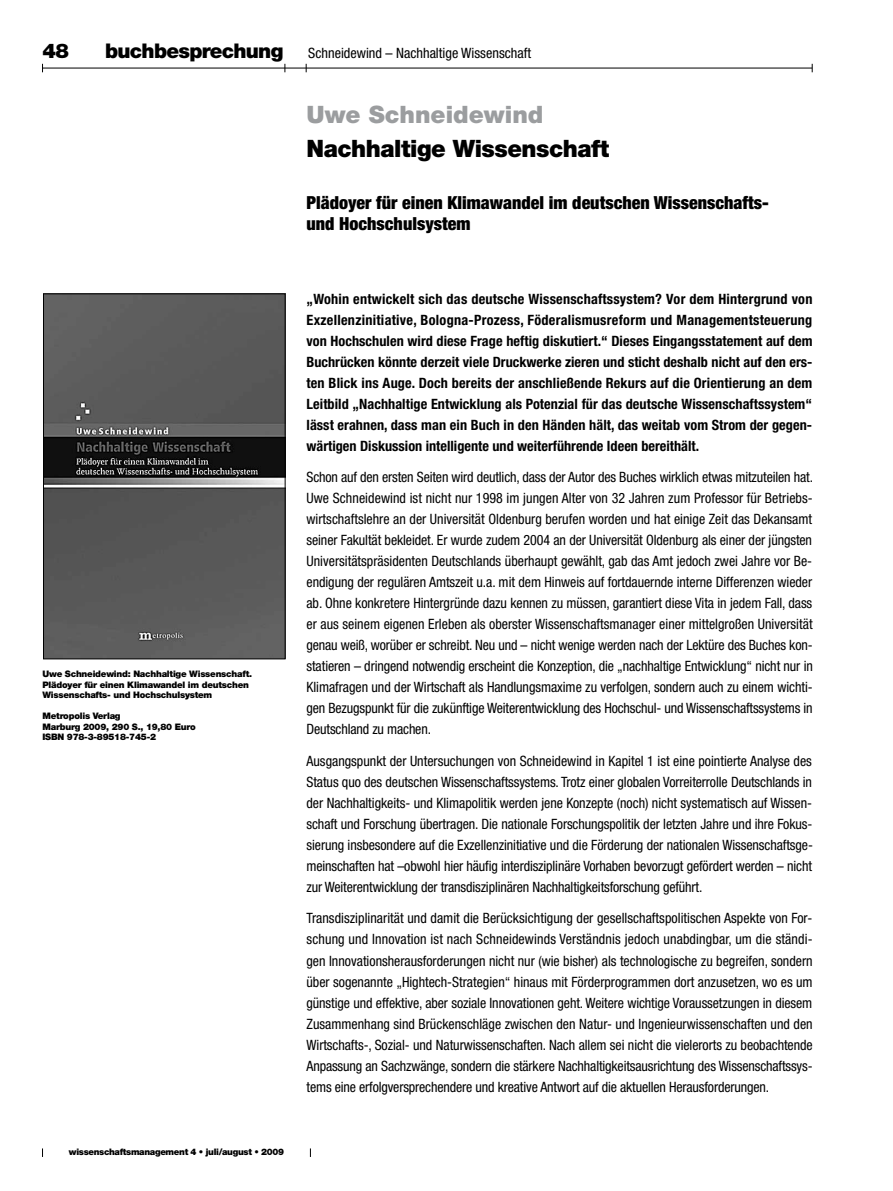
<style>
.page{position:relative;width:893px;height:1191px;background:#fff}
.page>*{position:absolute;margin:0;border:0;box-sizing:border-box;transform-origin:0 0}
.t1{font:900 24px "Helvetica Neue";letter-spacing:-.02em;color:#000}
.t2{font:900 24px "Helvetica Neue";color:#9b9d9f}
.t3{font:900 20.25px "Helvetica Neue";color:#000}
.t4{font:900 condensed 18px/21px "Helvetica Neue";color:#000}
.t5{font:condensed 14.25px/21px "Helvetica Neue";letter-spacing:-.01em;color:#000;text-align:justify}
.t6{font:700 condensed 14.25px/21px "Helvetica Neue";letter-spacing:.005em;color:#000;text-align:justify}
.t7{font:900 9px/10.5px "Helvetica Neue";letter-spacing:-.025em;color:#000}
.s1{font-weight:900;font-stretch:normal;font-size:20.25px}
</style>
<div class="page">
<hr style="left:43px;top:68px;width:769px;height:1px;background:#000">
<img style="left:45px;top:295px;width:238px;height:362px">
<div style="left:43px;top:293px;width:242px;height:366px;border:1px solid #000"></div>
<h2 class="t3" style="left:43px;top:39px;width:28px">48</h2>
<p class="t5" style="left:105px;top:42px;width:428px"><span class="s1">buchbesprechung</span> Schneidewind – Nachhaltige Wissenschaft</p>
<h1 class="t2" style="left:307px;top:100px;width:238px">Uwe Schneidewind</h1>
<h1 class="t1" style="left:307px;top:134px;width:304px">Nachhaltige Wissenschaft</h1>
<p class="t4" style="left:307px;top:192px;width:464px">Plädoyer für einen Klimawandel im deutschen Wissenschafts&shy;und Hochschulsystem</p>
<p class="t7" style="left:43px;top:668px;width:211px">Uwe Schneidewind: Nachhaltige Wissenschaft.<br>Plädoyer für einen Klimawandel im deutschen<br>Wissenschafts- und Hochschulsystem</p>
<p class="t7" style="left:43px;top:710px;width:155px">Metropolis Verlag<br>Marburg 2009, 290 S., 19,80 Euro<br>ISBN 978-3-89518-745-2</p>
<p class="t7" style="left:69px;top:1146px;width:217px">wissenschaftsmanagement 4 • juli/august • 2009</p>
<p class="t6" style="left:307px;top:288px;width:508px">„Wohin entwickelt sich das deutsche Wissenschaftssystem? Vor dem Hintergrund von Exzellenzinitiative, Bologna-Prozess, Föderalismusreform und Managementsteuerung von Hochschulen wird diese Frage heftig diskutiert.“ Dieses Eingangsstatement auf dem Buchrücken könnte derzeit viele Druckwerke zieren und sticht deshalb nicht auf den ers&shy;ten Blick ins Auge. Doch bereits der anschließende Rekurs auf die Orientierung an dem Leitbild „Nachhaltige Entwicklung als Potenzial für das deutsche Wissenschaftssystem“ lässt erahnen, dass man ein Buch in den Händen hält, das weitab vom Strom der gegen&shy;wärtigen Diskussion intelligente und weiterführende Ideen bereithält.</p>
<p class="t5" style="left:307px;top:466px;width:508px">Schon auf den ersten Seiten wird deutlich, dass der Autor des Buches wirklich etwas mitzuteilen hat.<br>Uwe Schneidewind ist nicht nur 1998 im jungen Alter von 32 Jahren zum Professor für Betriebs&shy;wirtschaftslehre an der Universität Oldenburg berufen worden und hat einige Zeit das Dekansamt seiner Fakultät bekleidet. Er wurde zudem 2004 an der Universität Oldenburg als einer der jüngsten Universitätspräsidenten Deutschlands überhaupt gewählt, gab das Amt jedoch zwei Jahre vor Be&shy;endigung der regulären Amtszeit u.a. mit dem Hinweis auf fortdauernde interne Differenzen wieder ab. Ohne konkretere Hintergründe dazu kennen zu müssen, garantiert diese Vita in jedem Fall, dass er aus seinem eigenen Erleben als oberster Wissenschaftsmanager einer mittelgroßen Universität genau weiß, worüber er schreibt. Neu und – nicht wenige werden nach der Lektüre des Buches kon&shy;statieren – dringend notwendig erscheint die Konzeption, die „nachhaltige Entwicklung“ nicht nur in Klimafragen und der Wirtschaft als Handlungsmaxime zu verfolgen, sondern auch zu einem wichti&shy;gen Bezugspunkt für die zukünftige Weiterentwicklung des Hochschul- und Wissenschaftssystems in Deutschland zu machen.</p>
<p class="t5" style="left:307px;top:750px;width:508px">Ausgangspunkt der Untersuchungen von Schneidewind in Kapitel 1 ist eine pointierte Analyse des Status quo des deutschen Wissenschaftssystems. Trotz einer globalen Vorreiterrolle Deutschlands in der Nachhaltigkeits- und Klimapolitik werden jene Konzepte (noch) nicht systematisch auf Wissen&shy;schaft und Forschung übertragen. Die nationale Forschungspolitik der letzten Jahre und ihre Fokus&shy;sierung insbesondere auf die Exzellenzinitiative und die Förderung der nationalen Wissenschaftsge&shy;meinschaften hat –obwohl hier häufig interdisziplinäre Vorhaben bevorzugt gefördert werden – nicht zur Weiterentwicklung der transdisziplinären Nachhaltigkeitsforschung geführt.</p>
<p class="t5" style="left:307px;top:908px;width:508px">Transdisziplinarität und damit die Berücksichtigung der gesellschaftspolitischen Aspekte von For&shy;schung und Innovation ist nach Schneidewinds Verständnis jedoch unabdingbar, um die ständi&shy;gen Innovationsherausforderungen nicht nur (wie bisher) als technologische zu begreifen, sondern über sogenannte „Hightech-Strategien“ hinaus mit Förderprogrammen dort anzusetzen, wo es um günstige und effektive, aber soziale Innovationen geht. Weitere wichtige Voraussetzungen in diesem Zusammenhang sind Brückenschläge zwischen den Natur- und Ingenieurwissenschaften und den Wirtschafts-, Sozial- und Naturwissenschaften. Nach allem sei nicht die vielerorts zu beobachtende Anpassung an Sachzwänge, sondern die stärkere Nachhaltigkeitsausrichtung des Wissenschaftssys&shy;tems eine erfolgversprechendere und kreative Antwort auf die aktuellen Herausforderungen.</p>
</div>
